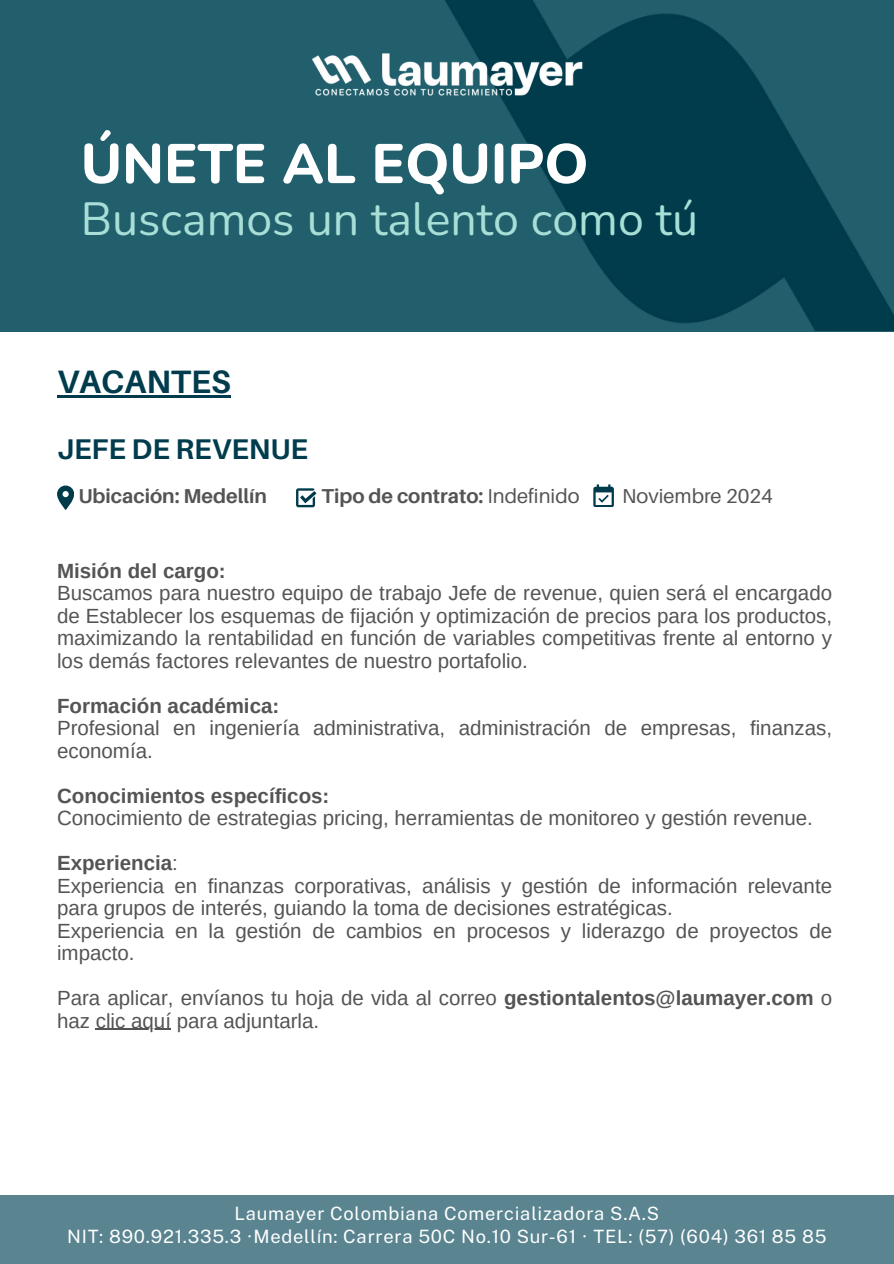
<style>
.page{position:relative;width:894px;height:1264px;background:#fff}
.page>*{position:absolute;margin:0;border:0;box-sizing:border-box;transform-origin:0 0}
.t1{font:800 55.65px "Nunito";color:#fff}
.t2{font:46.5px "Nunito";color:#a7ded5}
.t3{font:700 32.4px "Aileron";color:#003c4d}
.t4{font:700 28.5px "Aileron";color:#003c4d}
.t5{font:20.55px/22.5px "Arimo";color:#545454}
.t6{font:700 20.1px "Aileron";color:#545454}
.t7{font:20.1px "Aileron";color:#545454}
.t8{font:18.3px "Public Sans";letter-spacing:.04em;color:#fff}
.s1{font-weight:400}
.s2{font-weight:700}
</style>
<div class="page">
<div style="left:0;top:1195px;width:893px;height:68px;background:#598490"></div>
<svg style="left:593px;top:484px;width:20px;height:23px"></svg>
<svg style="left:296px;top:488px;width:20px;height:19px"></svg>
<svg style="left:57px;top:485px;width:17px;height:25px"></svg>
<div style="left:0;top:0;width:893px;height:331px;background:#215f6d"></div>
<img style="left:531px;top:13px;width:362px;height:318px">
<img style="left:311px;top:0;width:324px;height:150px">
<hr style="left:96px;top:1028px;width:75px;height:2px;background:#545454">
<hr style="left:57px;top:395px;width:174px;height:2px;background:#003c4d">
<h1 class="t1" style="left:81px;top:127px;width:509px">ÚNETE AL EQUIPO</h1>
<h1 class="t2" style="left:81px;top:188px;width:618px">Buscamos un talento como tú</h1>
<h4 class="t3" style="left:57px;top:361px;width:175px">VACANTES</h4>
<h3 class="t4" style="left:57px;top:432px;width:252px">JEFE DE REVENUE</h3>
<p class="t6" style="left:78px;top:484px;width:190px">Ubicación: Medellín</p>
<p class="t6" style="left:321px;top:484px;width:259px">Tipo de contrato: <span class="s1">Indefinido</span></p>
<p class="t7" style="left:622px;top:484px;width:152px">Noviembre 2024</p>
<p class="t5" style="left:57px;top:559px;width:776px"><span class="s2">Misión del cargo:<br></span>Buscamos para nuestro equipo de trabajo Jefe de revenue, quien será el encargado de Establecer los esquemas de fijación y optimización de precios para los productos, maximizando la rentabilidad en función de variables competitivas frente al entorno y los demás factores relevantes de nuestro portafolio.</p>
<p class="t5" style="left:57px;top:694px;width:776px"><span class="s2">Formación académica:<br></span>Profesional en ingeniería administrativa, administración de empresas, finanzas, economía.</p>
<h4 class="t5" style="left:57px;top:784px;width:757px"><span class="s2">Conocimientos específicos:<br></span>Conocimiento de estrategias pricing, herramientas de monitoreo y gestión revenue.</h4>
<p class="t5" style="left:57px;top:851px;width:776px"><span class="s2">Experiencia</span>:<br>Experiencia en finanzas corporativas, análisis y gestión de información relevante para grupos de interés, guiando la toma de decisiones estratégicas.<br>Experiencia en la gestión de cambios en procesos y liderazgo de proyectos de impacto.</p>
<h4 class="t5" style="left:57px;top:986px;width:776px">Para aplicar, envíanos tu hoja de vida al correo <span class="s2">gestiontalentos@laumayer.com</span> o haz clic aquí para adjuntarla.</h4>
<h4 class="t8" style="left:234px;top:1202px;width:426px">Laumayer Colombiana Comercializadora S.A.S</h4>
<h4 class="t8" style="left:67px;top:1225px;width:760px">NIT: 890.921.335.3 ∙Medellín: Carrera 50C No.10 Sur-61 ∙ TEL: (57) (604) 361 85 85</h4>
</div>
